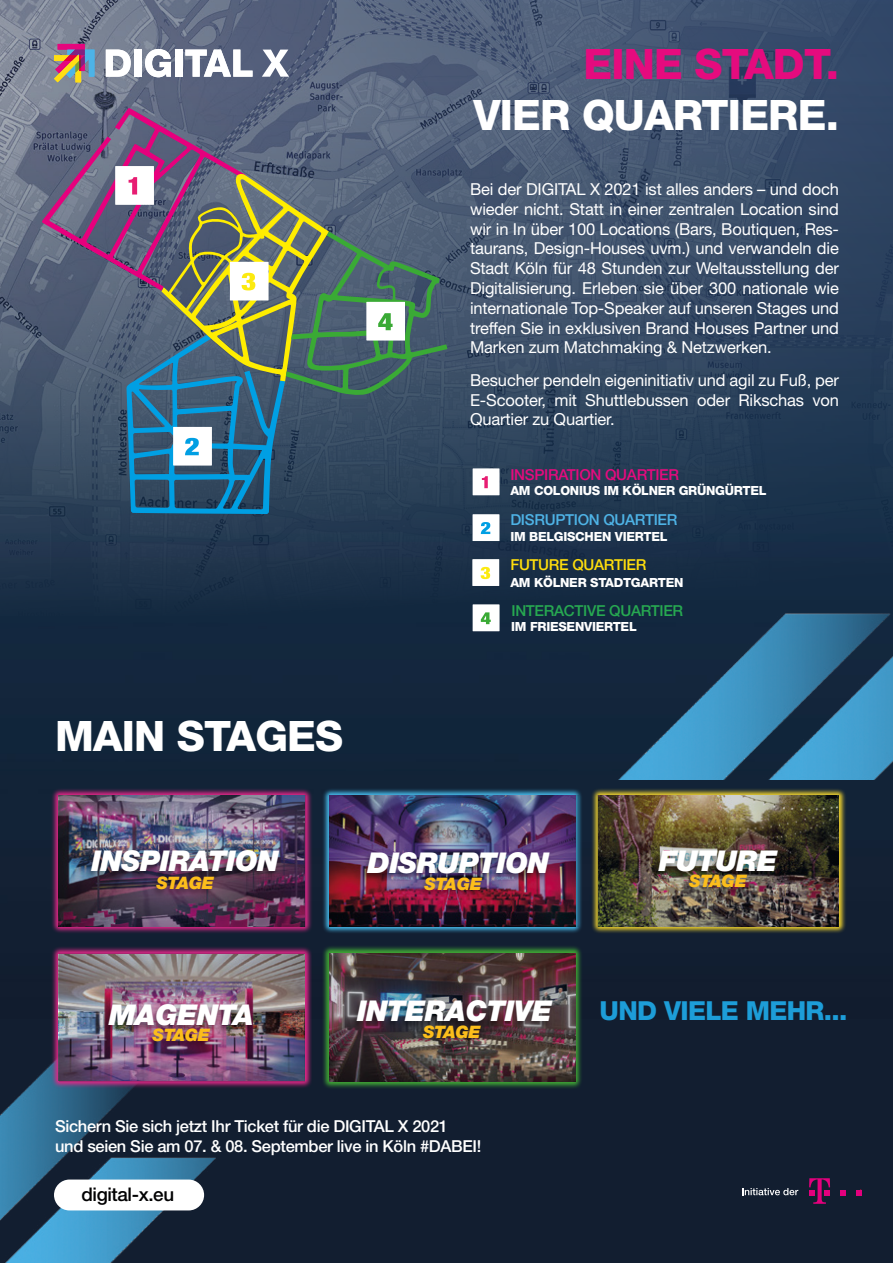
<style>
.page{position:relative;width:893px;height:1263px;background:#fff}
.page>*{position:absolute;margin:0;border:0;box-sizing:border-box;transform-origin:0 0}
.t1{font:800 42px "Helvetica Neue LT Pro";letter-spacing:-.02em;color:#fff}
.t2{font:800 42px "Helvetica Neue LT Pro";letter-spacing:-.02em;color:#e50b7e}
.t3{font:italic 900 28.65px "Helvetica Neue LT Pro";letter-spacing:-.02em;color:#fff}
.t4{font:800 26.25px "Helvetica Neue LT Pro";letter-spacing:-.025em;color:#1d9dd8}
.t5{font:500 18.9px "Helvetica Neue LT Pro";letter-spacing:-.02em;color:#020203}
.t6{font:italic 900 17.25px "Helvetica Neue LT Pro";letter-spacing:-.02em;color:#fcbe1b}
.t7{font:16.5px/19.8px "Helvetica Neue LT Pro";letter-spacing:-.01em;color:#fff;text-align:justify}
.t8{font:500 16.5px/19.8px "Helvetica Neue LT Pro";letter-spacing:-.02em;color:#fff}
.t9{font:500 15.15px "Helvetica Neue LT Pro";letter-spacing:-.02em;color:#e50b7e}
.t10{font:500 15.15px "Helvetica Neue LT Pro";letter-spacing:-.02em;color:#27a951}
.t11{font:500 15.15px "Helvetica Neue LT Pro";letter-spacing:-.02em;color:#4eb3e6}
.t12{font:500 15.15px "Helvetica Neue LT Pro";letter-spacing:-.02em;color:#ffde0c}
.t13{font:800 12.6px "Helvetica Neue LT Pro";letter-spacing:-.02em;color:#fff}
</style>
<div class="page">
<img style="left:0;top:0;width:893px;height:1020px">
<img style="left:541px;top:523px;width:352px;height:256px">
<div style="left:0;top:1020px;width:893px;height:243px;background:#121e30"></div>
<svg style="left:106px;top:50px;width:25px;height:27px"></svg>
<div style="left:135px;top:50px;width:7px;height:27px;background:#fff"></div>
<svg style="left:145px;top:49px;width:26px;height:28px"></svg>
<div style="left:175px;top:50px;width:7px;height:27px;background:#fff"></div>
<svg style="left:185px;top:50px;width:68px;height:27px"></svg>
<svg style="left:262px;top:50px;width:27px;height:27px"></svg>
<svg style="left:54px;top:44px;width:40px;height:38px;background:#a77e7e"></svg>
<svg style="left:42px;top:108px;width:406px;height:406px;background:#576875"></svg>
<svg style="left:473px;top:469px;width:26px;height:26px"></svg>
<svg style="left:473px;top:514px;width:26px;height:27px"></svg>
<svg style="left:473px;top:559px;width:26px;height:27px"></svg>
<svg style="left:473px;top:605px;width:26px;height:26px"></svg>
<img style="left:0;top:1004px;width:322px;height:259px">
<svg style="left:51px;top:787px;width:261px;height:147px;background:#5e2352"></svg>
<svg style="left:52px;top:946px;width:260px;height:142px;background:#69275a"></svg>
<svg style="left:322px;top:945px;width:261px;height:143px;background:#265b32"></svg>
<img style="left:59px;top:795px;width:246px;height:131px">
<svg style="left:322px;top:787px;width:261px;height:147px;background:#22526e"></svg>
<div style="left:85px;top:850px;width:197px;height:30px;background:#000;opacity:.4"></div>
<div style="left:150px;top:876px;width:67px;height:21px;background:#000;opacity:.4"></div>
<img style="left:329px;top:795px;width:250px;height:131px">
<img style="left:59px;top:953px;width:246px;height:129px">
<div style="left:102px;top:1003px;width:152px;height:30px;background:#000;opacity:.4"></div>
<div style="left:146px;top:1027px;width:67px;height:22px;background:#000;opacity:.4"></div>
<img style="left:329px;top:953px;width:247px;height:129px">
<div style="left:361px;top:851px;width:191px;height:30px;background:#000;opacity:.4"></div>
<div style="left:418px;top:877px;width:67px;height:21px;background:#000;opacity:.4"></div>
<div style="left:351px;top:999px;width:204px;height:30px;background:#000;opacity:.4"></div>
<div style="left:417px;top:1025px;width:66px;height:21px;background:#000;opacity:.4"></div>
<svg style="left:591px;top:787px;width:256px;height:147px;background:#616032"></svg>
<img style="left:598px;top:795px;width:241px;height:131px">
<div style="left:652px;top:850px;width:128px;height:30px;background:#000;opacity:.4"></div>
<div style="left:683px;top:874px;width:67px;height:21px;background:#000;opacity:.4"></div>
<svg style="left:840px;top:1190px;width:6px;height:5px"></svg>
<svg style="left:856px;top:1190px;width:5px;height:6px"></svg>
<svg style="left:809px;top:1178px;width:21px;height:26px"></svg>
<svg style="left:742px;top:1188px;width:56px;height:8px"></svg>
<div style="left:54px;top:1179px;width:150px;height:31px;background:#fff;border-radius:15px"></div>
<h1 class="t2" style="left:584px;top:39px;width:257px">EINE STADT.</h1>
<h1 class="t1" style="left:473px;top:90px;width:367px">VIER QUARTIERE.</h1>
<p class="t7" style="left:470px;top:179px;width:370px">Bei der DIGITAL X 2021 ist alles anders – und doch wieder nicht. Statt in einer zentralen Location sind wir in In über 100 Locations (Bars, Boutiquen, Res&shy;taurans, Design-Houses uvm.) und verwandeln die Stadt Köln für 48 Stunden zur Weltausstellung der Digitalisierung. Erleben sie über 300 nationale wie internationale Top-Speaker auf unseren Stages und treffen Sie in exklusiven Brand Houses Partner und Marken zum Matchmaking &amp; Netzwerken.</p>
<p class="t7" style="left:470px;top:370px;width:370px">Besucher pendeln eigeninitiativ und agil zu Fuß, per E-Scooter, mit Shuttlebussen oder Rikschas von Quartier zu Quartier.</p>
<h1 class="t1" style="left:55px;top:711px;width:290px">MAIN STAGES</h1>
<p class="t9" style="left:510px;top:465px;width:170px">INSPIRATION QUARTIER</p>
<p class="t13" style="left:510px;top:483px;width:258px">AM COLONIUS IM KÖLNER GRÜNGÜRTEL</p>
<p class="t11" style="left:510px;top:511px;width:169px">DISRUPTION QUARTIER</p>
<p class="t13" style="left:510px;top:529px;width:159px">IM BELGISCHEN VIERTEL</p>
<p class="t12" style="left:510px;top:556px;width:138px">FUTURE QUARTIER</p>
<p class="t13" style="left:510px;top:575px;width:175px">AM KÖLNER STADTGARTEN</p>
<p class="t10" style="left:511px;top:601px;width:173px">INTERACTIVE QUARTIER</p>
<p class="t13" style="left:511px;top:619px;width:127px">IM FRIESENVIERTEL</p>
<h2 class="t3" style="left:91px;top:844px;width:189px">INSPIRATION</h2>
<p class="t6" style="left:157px;top:872px;width:59px">STAGE</p>
<h2 class="t3" style="left:368px;top:845px;width:183px">DISRUPTION</h2>
<p class="t6" style="left:424px;top:874px;width:59px">STAGE</p>
<h2 class="t3" style="left:659px;top:844px;width:120px">FUTURE</h2>
<p class="t6" style="left:689px;top:870px;width:59px">STAGE</p>
<h2 class="t3" style="left:109px;top:998px;width:147px">MAGENTA</h2>
<p class="t6" style="left:153px;top:1024px;width:59px">STAGE</p>
<h2 class="t3" style="left:357px;top:993px;width:196px">INTERACTIVE</h2>
<p class="t6" style="left:423px;top:1022px;width:59px">STAGE</p>
<h3 class="t4" style="left:600px;top:995px;width:249px">UND VIELE MEHR...</h3>
<p class="t8" style="left:55px;top:1116px;width:428px">Sichern Sie sich jetzt Ihr Ticket für die DIGITAL X 2021<br>und seien Sie am 07. &amp; 08. September live in Köln #DABEI!</p>
<p class="t5" style="left:81px;top:1183px;width:94px">digital-x.eu</p>
</div>
